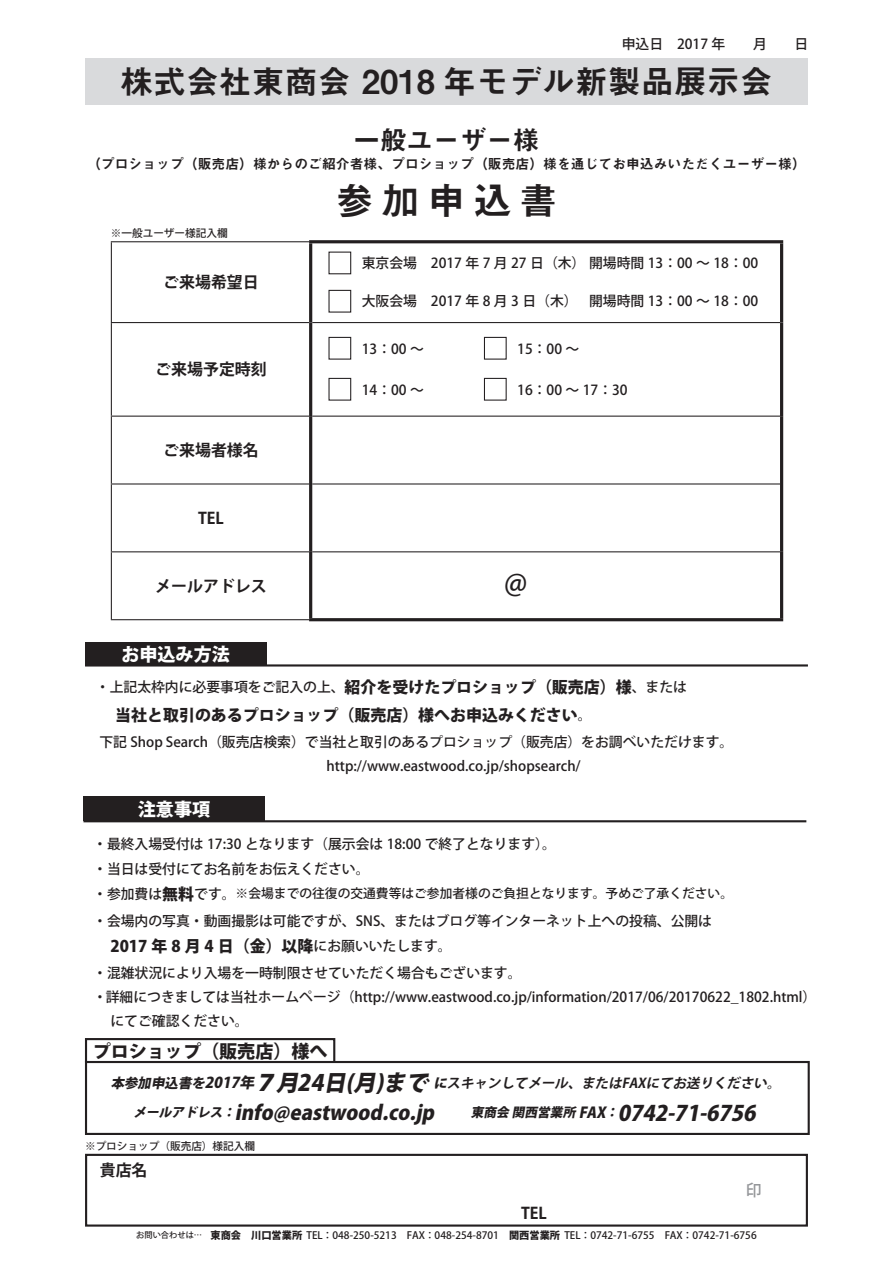
<style>
.page{position:relative;width:893px;height:1263px;background:#fff}
.page>*{position:absolute;margin:0;border:0;box-sizing:border-box;transform-origin:0 0}
.t1{font:38.25px "Midashi Go Pr 6 MB31";letter-spacing:.2em;color:#231f20}
.t2{font:33px "Midashi Go Pr 6 MB31";color:#231f20}
.t3{font:500 28.65px "Koz Go Pro";color:#231f20}
.t4{font:26.55px "Midashi Go Pr 6 MB31";color:#231f20}
.t5{font:italic 800 22.5px "Koz Go Pro";color:#231f20}
.t6{font:italic 800 21.3px "Koz Go Pro";color:#231f20}
.t7{font:italic 800 20.25px "Koz Go Pro";color:#231f20}
.t8{font:800 18px "Koz Go Pro";color:#231f20}
.t9{font:800 18px "Koz Go Pro";color:#fff}
.t10{font:800 15.9px "Koz Go Pro";color:#231f20}
.t11{font:700 15.9px "Koz Go Pro";color:#231f20}
.t12{font:500 15.9px "Koz Go Pro";color:#939598}
.t13{font:italic 800 14.85px "Koz Go Pro";color:#231f20}
.t14{font:500 13.8px/24.2px "Koz Go Pro";color:#231f20}
.t15{font:13.8px "Midashi Go Pr 6 MB31";color:#231f20}
.t16{font:italic 700 13.5px "Koz Go Pro";color:#231f20}
.t17{font:italic 800 13.5px "Koz Go Pro";color:#231f20}
.t18{font:500 12.75px "Koz Go Pro";color:#231f20}
.t19{font:italic 800 12.75px "Koz Go Pro";color:#231f20}
.t20{font:500 10.65px "Koz Go Pro";color:#231f20}
.t21{font:500 10.2px "Koz Go Pro";color:#231f20}
.t22{font:500 8.25px "Koz Go Pro";color:#231f20}
.s1{font-size:13.8px}
.s2{font-weight:800;font-size:15.9px}
.s3{font-weight:800}
</style>
<div class="page">
<div style="left:85px;top:59px;width:723px;height:46px;background:#d9dadc"></div>
<hr style="left:111px;top:241px;width:198px;height:1px;background:#231f20">
<hr style="left:111px;top:242px;width:1px;height:80px;background:#231f20">
<hr style="left:111px;top:322px;width:198px;height:1px;background:#231f20">
<hr style="left:111px;top:323px;width:1px;height:93px;background:#231f20">
<hr style="left:312px;top:322px;width:468px;height:1px;background:#231f20">
<hr style="left:111px;top:416px;width:198px;height:1px;background:#231f20">
<hr style="left:111px;top:417px;width:1px;height:66px;background:#231f20">
<hr style="left:312px;top:416px;width:468px;height:1px;background:#231f20">
<hr style="left:111px;top:483px;width:198px;height:1px;background:#231f20">
<hr style="left:111px;top:484px;width:1px;height:67px;background:#231f20">
<hr style="left:312px;top:483px;width:468px;height:1px;background:#231f20">
<hr style="left:111px;top:551px;width:198px;height:1px;background:#231f20">
<hr style="left:111px;top:552px;width:1px;height:67px;background:#231f20">
<hr style="left:312px;top:551px;width:468px;height:1px;background:#231f20">
<hr style="left:111px;top:619px;width:198px;height:1px;background:#231f20">
<hr style="left:309px;top:240px;width:474px;height:3px;background:#231f20">
<hr style="left:309px;top:243px;width:3px;height:80px;background:#231f20">
<hr style="left:780px;top:243px;width:3px;height:80px;background:#231f20">
<hr style="left:309px;top:323px;width:3px;height:93px;background:#231f20">
<hr style="left:780px;top:323px;width:3px;height:93px;background:#231f20">
<hr style="left:309px;top:416px;width:3px;height:68px;background:#231f20">
<hr style="left:780px;top:416px;width:3px;height:68px;background:#231f20">
<hr style="left:309px;top:484px;width:3px;height:68px;background:#231f20">
<hr style="left:780px;top:484px;width:3px;height:68px;background:#231f20">
<hr style="left:309px;top:552px;width:3px;height:66px;background:#231f20">
<hr style="left:780px;top:552px;width:3px;height:66px;background:#231f20">
<hr style="left:309px;top:618px;width:474px;height:3px;background:#231f20">
<div style="left:328px;top:252px;width:23px;height:22px;border:1px solid #231f20"></div>
<div style="left:328px;top:290px;width:23px;height:23px;border:1px solid #231f20"></div>
<div style="left:328px;top:337px;width:23px;height:23px;border:1px solid #231f20"></div>
<div style="left:328px;top:378px;width:23px;height:23px;border:1px solid #231f20"></div>
<div style="left:484px;top:337px;width:23px;height:23px;border:1px solid #231f20"></div>
<div style="left:484px;top:378px;width:23px;height:23px;border:1px solid #231f20"></div>
<div style="left:83px;top:796px;width:182px;height:25px;background:#231f20"></div>
<hr style="left:83px;top:820px;width:723px;height:2px;background:#231f20">
<div style="left:85px;top:642px;width:181px;height:23px;background:#231f20"></div>
<hr style="left:85px;top:664px;width:723px;height:2px;background:#231f20">
<div style="left:85px;top:1038px;width:250px;height:25px;border:2px solid #231f20"></div>
<div style="left:85px;top:1061px;width:725px;height:74px;border:2px solid #231f20"></div>
<div style="left:85px;top:1154px;width:723px;height:72px;border:2px solid #231f20"></div>
<p class="t14" style="left:622px;top:33px;width:188px">申込日　2017 年　　月　　日</p>
<h2 class="t2" style="left:120px;top:56px;width:654px">株式会社東商会 2018 年モデル新製品展示会</h2>
<h3 class="t4" style="left:353px;top:118px;width:188px">一般ユーザー様</h3>
<p class="t15" style="left:87px;top:152px;width:720px">（プロショップ（販売店）様からのご紹介者様、プロショップ（販売店）様を通じてお申込みいただくユーザー様(</p>
<h1 class="t1" style="left:335px;top:170px;width:223px">参加申込書</h1>
<p class="t20" style="left:111px;top:226px;width:118px">※一般ユーザー様記入欄</p>
<p class="t11" style="left:163px;top:272px;width:97px">ご来場希望日</p>
<p class="t11" style="left:155px;top:359px;width:113px">ご来場予定時刻</p>
<p class="t11" style="left:163px;top:440px;width:97px">ご来場者様名</p>
<p class="t14" style="left:362px;top:252px;width:398px">東京会場　2017 年 7 月 27 日（木( 開場時間 13：00 ~ 18：00</p>
<p class="t14" style="left:362px;top:290px;width:217px">大阪会場　2017 年 8 月 3 日（木(</p>
<p class="t14" style="left:517px;top:337px;width:64px">15：00~</p>
<p class="t14" style="left:589px;top:290px;width:171px">開場時間 13：00 ~ 18：00</p>
<p class="t14" style="left:362px;top:337px;width:64px">13：00~</p>
<p class="t14" style="left:362px;top:378px;width:64px">14：00~</p>
<p class="t14" style="left:517px;top:378px;width:112px">16：00~ 17：30</p>
<p class="t11" style="left:198px;top:508px;width:27px">TEL</p>
<p class="t11" style="left:155px;top:576px;width:113px">メールアドレス</p>
<h3 class="t3" style="left:504px;top:564px;width:25px">@</h3>
<h3 class="t9" style="left:121px;top:642px;width:110px">お申込み方法</h3>
<p class="t14" style="left:96px;top:676px;width:250px">・上記太枠内に必要事項をご記入の上、</p>
<p class="t10" style="left:345px;top:677px;width:289px">紹介を受けたプロショップ（販売店）様</p>
<p class="t14" style="left:632px;top:676px;width:57px">、または</p>
<p class="t10" style="left:99px;top:705px;width:480px">　当社と取引のあるプロショップ（販売店）様へお申込みください</p>
<p class="t14" style="left:327px;top:731px;width:408px;text-indent:-227px">下記 Shop Search（販売店検索）で当社と取引のあるプロショップ（販売店）をお調べいただけます。http://www.eastwood.co j p. /shopsearch/</p>
<p class="t14" style="left:578px;top:704px;width:15px">。</p>
<h3 class="t9" style="left:138px;top:797px;width:74px">注意事項</h3>
<p class="t14" style="left:93px;top:833px;width:464px">・最終入場受付は 17:30 となります（展示会は 18:00 で終了となります。(・当日は受付にてお名前をお伝えください。</p>
<p class="t18" style="left:93px;top:885px;width:641px"><span class="s1">・参加費は</span><span class="s2">無料</span><span class="s1">です。</span>※会場までの往復の交通費等はご参加者様のご負担となります。予めご了承ください。</p>
<p class="t14" style="left:282px;top:909px;width:432px;line-height:25.2px;text-indent:-188px">・会場内の写真・動画撮影は可能ですが、SNS、またはブログ等インターネット上への投稿、公開は<span class="s2">以降</span>にお願いいたします。</p>
<p class="t10" style="left:110px;top:935px;width:173px">2017 年 8 月 4 日（金）</p>
<p class="t14" style="left:93px;top:961px;width:725px">・混雑状況により入場を一時制限させていただく場合もございます。<br>・詳細につきましては当社ホームページ（http://www.eastwood.co j p. /information/2017/06/20170622_1802.html(　にてご確認ください。</p>
<h3 class="t8" style="left:93px;top:1039px;width:236px">プロショップ（販売店）様へ</h3>
<h3 class="t5" style="left:346px;top:1068px;width:90px">月( まで</h3>
<h3 class="t5" style="left:276px;top:1068px;width:30px">月</h3>
<h3 class="t5" style="left:323px;top:1068px;width:30px">日</h3>
<h3 class="t5" style="left:376px;top:1068px;width:15px">)</h3>
<h3 class="t5" style="left:297px;top:1068px;width:33px">24</h3>
<h3 class="t5" style="left:254px;top:1068px;width:30px">７</h3>
<p class="t13" style="left:239px;top:1073px;width:20px">年</p>
<p class="t17" style="left:111px;top:1074px;width:99px">本参加申込書を</p>
<p class="t16" style="left:433px;top:1074px;width:139px"><span class="s3">に</span>スキャンしてメール</p>
<p class="t13" style="left:205px;top:1073px;width:40px">2017</p>
<p class="t16" style="left:568px;top:1074px;width:18px">、</p>
<p class="t16" style="left:581px;top:1074px;width:190px">またはFAXにてお送りください</p>
<p class="t16" style="left:767px;top:1074px;width:18px">。</p>
<h3 class="t7" style="left:235px;top:1099px;width:45px">info</h3>
<h3 class="t7" style="left:289px;top:1099px;width:151px">eastwood co jp</h3>
<h3 class="t7" style="left:273px;top:1099px;width:23px">@</h3>
<p class="t19" style="left:133px;top:1104px;width:94px">メールアドレス</p>
<p class="t19" style="left:223px;top:1104px;width:17px">：</p>
<h3 class="t7" style="left:382px;top:1099px;width:13px">.</h3>
<h3 class="t7" style="left:409px;top:1099px;width:13px">.</h3>
<p class="t20" style="left:85px;top:1140px;width:172px">※プロショップ（販売店）様記入欄</p>
<p class="t11" style="left:100px;top:1160px;width:49px">貴店名</p>
<h3 class="t6" style="left:606px;top:1099px;width:157px"><sup>：</sup>0742-71-6756</h3>
<p class="t19" style="left:471px;top:1104px;width:109px">東商会関西営業所</p>
<p class="t13" style="left:579px;top:1103px;width:32px">FAX</p>
<p class="t11" style="left:521px;top:1202px;width:27px">TEL</p>
<p class="t12" style="left:746px;top:1180px;width:17px">印</p>
<p class="t21" style="left:210px;top:1229px;width:548px"><span class="s3">東商会　川口営業所</span> TEL：048-250-5213　FAX：048-254-8701　<span class="s3">関西営業所</span> TEL：0742-71-6755　FAX：0742-71-6756</p>
<p class="t22" style="left:136px;top:1230px;width:76px">お問い合わせは…　</p>
</div>
